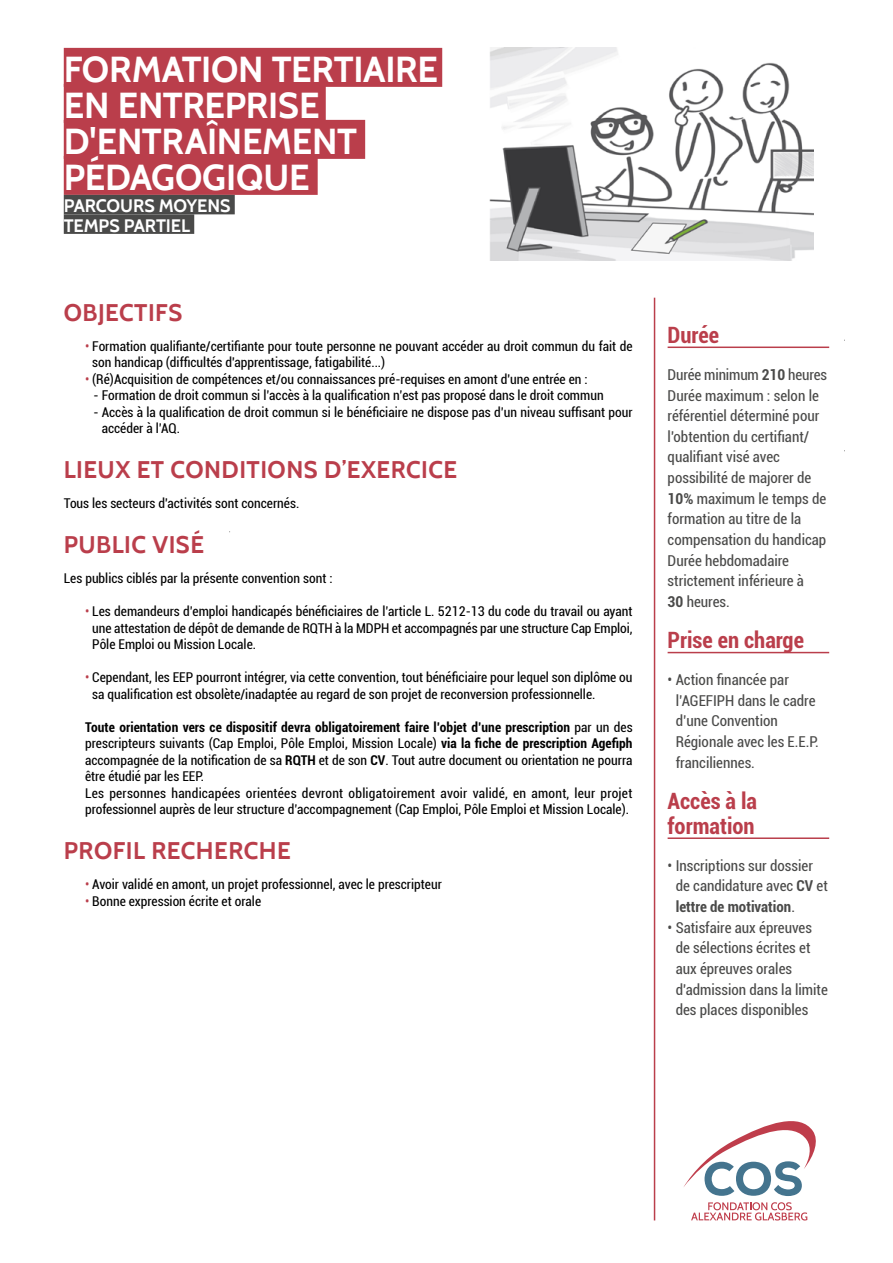
<style>
.page{position:relative;width:893px;height:1263px;background:#fff}
.page>*{position:absolute;margin:0;border:0;box-sizing:border-box;transform-origin:0 0}
.t1{font:700 36px/36px "Cabin";letter-spacing:-.005em;color:#fff}
.t2{font:700 24px "Cabin";letter-spacing:.02em;color:#ba3e4b}
.t3{font:700 condensed 22.5px/24.8px "Roboto";color:#ba3e4b}
.t4{font:700 18px/19.5px "Cabin";letter-spacing:-.005em;color:#fff}
.t5{font:condensed 15px/20.7px "Roboto";color:#4a4a49}
.t6{font:condensed 13.5px/16.5px "Roboto";color:#000}
.s1{color:#ba3e4b}
.s2{font-weight:700}
</style>
<div class="page">
<div style="left:64px;top:48px;width:378px;height:39px;background:#ba3e4b"></div>
<div style="left:64px;top:84px;width:262px;height:39px;background:#ba3e4b"></div>
<div style="left:64px;top:120px;width:301px;height:39px;background:#ba3e4b"></div>
<div style="left:64px;top:156px;width:254px;height:39px;background:#ba3e4b"></div>
<div style="left:64px;top:195px;width:171px;height:19px;background:#4a4a49"></div>
<div style="left:64px;top:214px;width:130px;height:20px;background:#4a4a49"></div>
<img style="left:489px;top:48px;width:325px;height:212px">
<hr style="left:654px;top:298px;width:1px;height:922px;background:#ba3e4b">
<hr style="left:668px;top:347px;width:161px;height:1px;background:#ba3e4b">
<hr style="left:668px;top:652px;width:161px;height:1px;background:#ba3e4b">
<hr style="left:668px;top:837px;width:161px;height:2px;background:#ba3e4b">
<svg style="left:691px;top:1202px;width:116px;height:18px"></svg>
<svg style="left:683px;top:1121px;width:133px;height:75px"></svg>
<h1 class="t1" style="left:64px;top:52px;width:376px">FORMATION TERTIAIRE<br>EN ENTREPRISE<br>D'ENTRAÎNEMENT<br>PÉDAGOGIQUE</h1>
<h3 class="t4" style="left:64px;top:196px;width:168px">PARCOURS MOYENS<br>TEMPS PARTIEL</h3>
<h2 class="t2" style="left:64px;top:298px;width:120px">OBJECTIFS</h2>
<p class="t6" style="left:92px;top:337px;width:542px;text-indent:-7px"><span class="s1">•</span> Formation qualifiante/certifiante pour toute personne ne pouvant accéder au droit commun du fait de son handicap (difficultés d'apprentissage, fatigabilité...)</p>
<p class="t6" style="left:85px;top:370px;width:504px"><span class="s1">•</span> (Ré)Acquisition de compétences et/ou connaissances pré-requises en amont d'une entrée en :</p>
<p class="t6" style="left:94px;top:387px;width:512px">- Formation de droit commun si l’accès à la qualification n’est pas proposé dans le droit commun</p>
<p class="t6" style="left:102px;top:403px;width:532px;text-indent:-8px">- Accès à la qualification de droit commun si le bénéficiaire ne dispose pas d’un niveau suffisant pour accéder à l’AQ.</p>
<h2 class="t2" style="left:64px;top:455px;width:395px">LIEUX ET CONDITIONS D’EXERCICE</h2>
<p class="t6" style="left:64px;top:495px;width:237px">Tous les secteurs d'activités sont concernés.</p>
<h2 class="t2" style="left:64px;top:530px;width:142px">PUBLIC VISÉ</h2>
<p class="t6" style="left:64px;top:570px;width:270px">Les publics ciblés par la présente convention sont :</p>
<p class="t6" style="left:92px;top:603px;width:542px;text-align:justify;text-indent:-7px"><span class="s1">•</span> Les demandeurs d’emploi handicapés bénéficiaires de l’article L. 5212-13 du code du travail ou ayant une attestation de dépôt de demande de RQTH à la MDPH et accompagnés par une structure Cap Emploi, Pôle Emploi ou Mission Locale.</p>
<p class="t6" style="left:92px;top:669px;width:542px;text-indent:-7px"><span class="s1">•</span> Cependant, les EEP pourront intégrer, via cette convention, tout bénéficiaire pour lequel son diplôme ou sa qualification est obsolète/inadaptée au regard de son projet de reconversion professionnelle.</p>
<p class="t6" style="left:85px;top:718px;width:549px"><span class="s2">Toute orientation vers ce dispositif devra obligatoirement faire l’objet d’une prescription</span> par un des prescripteurs suivants (Cap Emploi, Pôle Emploi, Mission Locale) <span class="s2">via la fiche de prescription Agefiph </span>accompagnée de la notification de sa <span class="s2">RQTH</span> et de son <span class="s2">CV</span>. Tout autre document ou orientation ne pourra être étudié par les EEP.<br>Les personnes handicapées orientées devront obligatoirement avoir validé, en amont, leur projet professionnel auprès de leur structure d’accompagnement (Cap Emploi, Pôle Emploi et Mission Locale).</p>
<h2 class="t2" style="left:64px;top:836px;width:229px">PROFIL RECHERCHE</h2>
<p class="t6" style="left:85px;top:876px;width:358px"><span class="s1">•</span> Avoir validé en amont, un projet professionnel, avec le prescripteur</p>
<p class="t6" style="left:85px;top:892px;width:178px"><span class="s1">•</span> Bonne expression écrite et orale</p>
<h3 class="t3" style="left:668px;top:322px;width:53px">Durée</h3>
<p class="t5" style="left:668px;top:364px;width:161px">Durée minimum <span class="s2">210</span> heures<br>Durée maximum : selon le référentiel déterminé pour l'obtention du certifiant/ qualifiant visé avec possibilité de majorer de<br><span class="s2">10%</span> maximum le temps de formation au titre de la compensation du handicap<br>Durée hebdomadaire strictement inférieure à<br><span class="s2">30</span> heures.</p>
<h3 class="t3" style="left:668px;top:627px;width:138px">Prise en charge</h3>
<p class="t5" style="left:676px;top:669px;width:145px;text-indent:-8px">• Action financée par l’AGEFIPH dans le cadre d’une Convention<br>Régionale avec les E.E.P. franciliennes.</p>
<h3 class="t3" style="left:668px;top:788px;width:91px">Accès à la formation</h3>
<p class="t5" style="left:676px;top:855px;width:154px;text-indent:-8px">• Inscriptions sur dossier de candidature avec <span class="s2">CV</span> et <span class="s2">lettre de motivation</span>.</p>
<p class="t5" style="left:676px;top:916px;width:154px;text-indent:-8px">• Satisfaire aux épreuves de sélections écrites et aux épreuves orales d'admission dans la limite des places disponibles</p>
</div>
